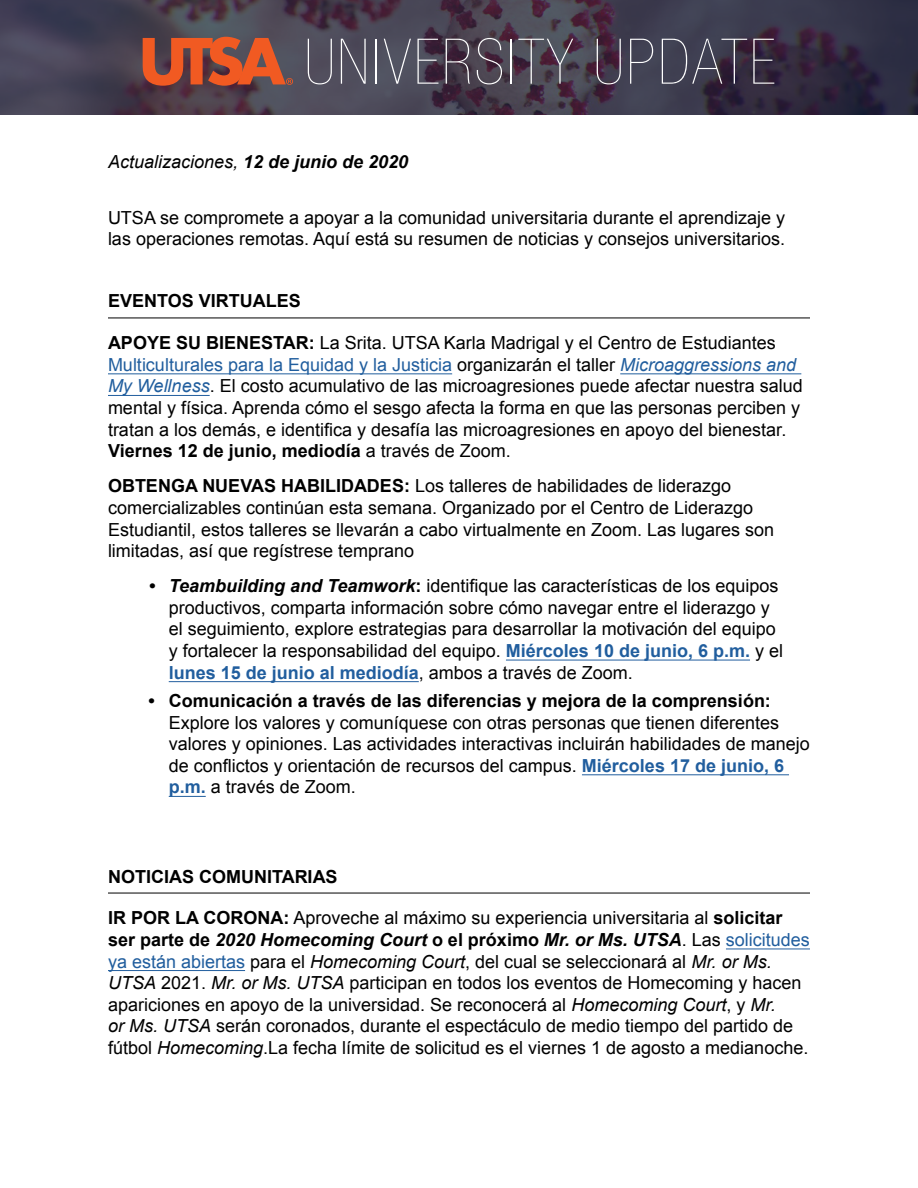
<style>
.page{position:relative;width:918px;height:1188px;background:#fff}
.page>*{position:absolute;margin:0;border:0;box-sizing:border-box;transform-origin:0 0}
.t1{font:200 condensed 63px "Helvetica Neue LT Std";letter-spacing:.04em;color:#fff}
.t2{font:18px/21.6px "Arial";color:#000}
.t3{font:700 18px "Arial";color:#000}
.t4{font:italic 18px "Arial";color:#000}
.s1{font-weight:700}
.s2{color:#215e9e}
.s3{font-style:italic;color:#215e9e}
.s4{font-weight:700;font-style:italic}
.s5{font-weight:700;color:#215e9e}
.s6{font-style:italic}
</style>
<div class="page">
<hr style="left:108px;top:318px;width:702px;height:1px;background:#000">
<hr style="left:108px;top:374px;width:344px;height:1px;background:#215e9e">
<hr style="left:620px;top:374px;width:181px;height:1px;background:#215e9e">
<hr style="left:108px;top:395px;width:102px;height:1px;background:#215e9e">
<hr style="left:506px;top:660px;width:244px;height:1px;background:#215e9e">
<hr style="left:169px;top:681px;width:250px;height:1px;background:#215e9e">
<hr style="left:582px;top:775px;width:207px;height:1px;background:#215e9e">
<hr style="left:169px;top:796px;width:37px;height:1px;background:#215e9e">
<hr style="left:108px;top:893px;width:702px;height:1px;background:#000">
<hr style="left:726px;top:949px;width:84px;height:1px;background:#215e9e">
<hr style="left:108px;top:970px;width:137px;height:1px;background:#215e9e">
<svg style="left:0;top:0;width:918px;height:114px;background:#413b4c"></svg>
<svg style="left:143px;top:37px;width:150px;height:49px;background:#ab5036"></svg>
<h1 class="t1" style="left:305px;top:27px;width:472px">UNIVERSITY UPDATE</h1>
<p class="t4" style="left:108px;top:150px;width:302px">Actualizaciones, <span class="s1">12 de junio de 2020</span></p>
<p class="t2" style="left:108px;top:207px;width:679px">UTSA se compromete a apoyar a la comunidad universitaria durante el aprendizaje y las operaciones remotas. Aquí está su resumen de noticias y consejos universitarios.</p>
<p class="t3" style="left:108px;top:289px;width:194px">EVENTOS VIRTUALES</p>
<p class="t2" style="left:108px;top:332px;width:696px"><span class="s1">APOYE SU BIENESTAR:</span> La Srita. UTSA Karla Madrigal y el Centro de Estudiantes <span class="s2">Multiculturales para la Equidad y la Justicia</span> organizarán el taller <span class="s3">Microaggressions and My Wellness</span>. El costo acumulativo de las microagresiones puede afectar nuestra salud mental y física. Aprenda cómo el sesgo afecta la forma en que las personas perciben y tratan a los demás, e identifica y desafía las microagresiones en apoyo del bienestar.<br><span class="s1">Viernes 12 de junio, mediodía</span> a través de Zoom.</p>
<p class="t2" style="left:108px;top:475px;width:668px"><span class="s1">OBTENGA NUEVAS HABILIDADES:</span> Los talleres de habilidades de liderazgo comercializables continúan esta semana. Organizado por el Centro de Liderazgo Estudiantil, estos talleres se llevarán a cabo virtualmente en Zoom. Las lugares son limitadas, así que regístrese temprano</p>
<p class="t2" style="left:169px;top:575px;width:616px;text-indent:-20px"><span class="s4">• Teambuilding and Teamwork</span><span class="s1">:</span> identifique las características de los equipos productivos, comparta información sobre cómo navegar entre el liderazgo y el seguimiento, explore estrategias para desarrollar la motivación del equipo y fortalecer la responsabilidad del equipo. <span class="s5">Miércoles 10 de junio, 6 p.m.</span> y el <span class="s5">lunes 15 de junio al mediodía</span>, ambos a través de Zoom.</p>
<p class="t3" style="left:149px;top:689px;width:624px">• Comunicación a través de las diferencias y mejora de la comprensión:</p>
<p class="t2" style="left:169px;top:712px;width:643px">Explore los valores y comuníquese con otras personas que tienen diferentes valores y opiniones. Las actividades interactivas incluirán habilidades de manejo de conflictos y orientación de recursos del campus. <span class="s5">Miércoles 17 de junio, 6 p.m.</span> a través de Zoom.</p>
<p class="t3" style="left:108px;top:864px;width:231px">NOTICIAS COMUNITARIAS</p>
<p class="t2" style="left:108px;top:907px;width:703px"><span class="s1">IR POR LA CORONA:</span> Aproveche al máximo su experiencia universitaria al <span class="s1">solicitar ser parte de</span> <span class="s4">2020 Homecoming Court</span> <span class="s1">o el próximo</span> <span class="s4">Mr. or Ms. UTSA</span>. Las <span class="s2">solicitudes ya están abiertas</span> para el <span class="s6">Homecoming Court</span>, del cual se seleccionará al <span class="s6">Mr. or Ms.<br>UTSA</span> 2021. <span class="s6">Mr. or Ms. UTSA</span> participan en todos los eventos de Homecoming y hacen apariciones en apoyo de la universidad. Se reconocerá al <span class="s6">Homecoming Court</span>, y <span class="s6">Mr.<br>or Ms. UTSA</span> serán coronados, durante el espectáculo de medio tiempo del partido de fútbol <span class="s6">Homecoming</span>.La fecha límite de solicitud es el viernes 1 de agosto a medianoche.</p>
</div>
